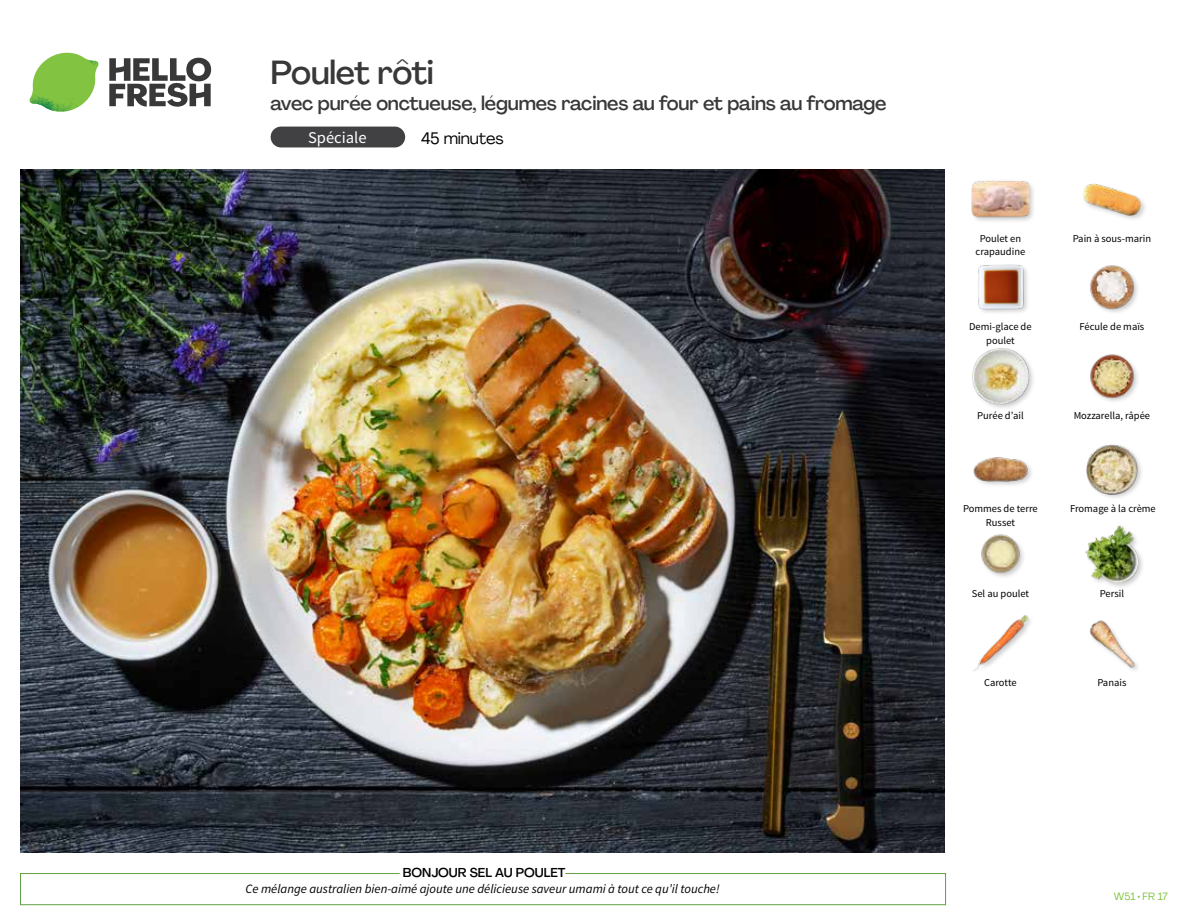
<style>
.page{position:relative;width:1188px;height:918px;background:#fff}
.page>*{position:absolute;margin:0;border:0;box-sizing:border-box;transform-origin:0 0}
.t1{font:500 33px "Agrandir";letter-spacing:-.015em;color:#383839}
.t2{font:500 19.5px "Agrandir";letter-spacing:-.01em;color:#383839}
.t3{font:16.5px "Agrandir";letter-spacing:-.01em;color:#000}
.t4{font:16.5px "Source Sans Pro";color:#fff}
.t5{font:italic 12.75px "Source Sans Pro";color:#000}
.t6{font:500 12.75px "Agrandir";color:#000}
.t7{font:10.5px/13.5px "Source Sans Pro";color:#000;text-align:center}
.t8{font:10.5px "Agrandir";color:#82c341}
</style>
<div class="page">
<div style="left:271px;top:127px;width:134px;height:20px;background:#414042;border-radius:10px"></div>
<svg style="left:109px;top:57px;width:102px;height:50px"></svg>
<svg style="left:34px;top:53px;width:62px;height:40px"></svg>
<img style="left:67px;top:53px;width:32px;height:26px">
<img style="left:33px;top:75px;width:59px;height:11px">
<img style="left:29px;top:79px;width:61px;height:33px">
<img style="left:65px;top:86px;width:27px;height:25px">
<div style="left:20px;top:873px;width:926px;height:32px;border:1px solid #609f43"></div>
<div style="left:400px;top:865px;width:165px;height:15px;background:#fff"></div>
<img style="left:21px;top:170px;width:924px;height:682px">
<img style="left:1089px;top:620px;width:49px;height:50px">
<img style="left:973px;top:615px;width:56px;height:56px">
<div style="left:1084px;top:525px;width:61px;height:64px;background:#000;opacity:.2"></div>
<img style="left:1084px;top:525px;width:57px;height:58px">
<img style="left:981px;top:534px;width:43px;height:43px">
<div style="left:1085px;top:443px;width:59px;height:58px;background:#000;opacity:.2"></div>
<img style="left:1087px;top:444px;width:50px;height:50px">
<div style="left:973px;top:456px;width:61px;height:32px;background:#000;opacity:.2"></div>
<img style="left:973px;top:456px;width:56px;height:28px">
<img style="left:1090px;top:354px;width:48px;height:48px">
<div style="left:971px;top:347px;width:64px;height:64px;background:#000;opacity:.2"></div>
<img style="left:972px;top:347px;width:57px;height:58px">
<img style="left:1090px;top:265px;width:48px;height:48px">
<img style="left:978px;top:264px;width:50px;height:49px">
<div style="left:1082px;top:183px;width:65px;height:39px;background:#000;opacity:.2"></div>
<img style="left:1083px;top:183px;width:58px;height:39px">
<div style="left:971px;top:179px;width:65px;height:45px;background:#000;opacity:.2"></div>
<img style="left:972px;top:179px;width:57px;height:45px">
<h1 class="t1" style="left:271px;top:52px;width:165px">Poulet rôti</h1>
<h2 class="t2" style="left:271px;top:91px;width:618px">avec purée onctueuse, légumes racines au four et pains au fromage</h2>
<h3 class="t4" style="left:308px;top:128px;width:60px">Spéciale</h3>
<h3 class="t3" style="left:421px;top:128px;width:84px">45 minutes</h3>
<p class="t6" style="left:403px;top:864px;width:164px">BONJOUR SEL AU POULET</p>
<p class="t5" style="left:245px;top:881px;width:476px">Ce mélange australien bien-aimé ajoute une délicieuse saveur umami à tout ce qu’il touche!</p>
<p class="t7" style="left:976px;top:232px;width:51px">Poulet en crapaudine</p>
<p class="t7" style="left:1073px;top:232px;width:80px">Pain à sous-marin</p>
<p class="t7" style="left:969px;top:320px;width:64px">Demi-glace de</p>
<p class="t7" style="left:1079px;top:320px;width:66px">Fécule de maïs</p>
<p class="t7" style="left:986px;top:334px;width:30px">poulet</p>
<p class="t7" style="left:977px;top:409px;width:48px">Purée d’ail</p>
<p class="t7" style="left:1074px;top:409px;width:78px">Mozzarella, râpée</p>
<p class="t7" style="left:963px;top:502px;width:76px">Pommes de terre</p>
<p class="t7" style="left:1070px;top:502px;width:87px">Fromage à la crème</p>
<p class="t7" style="left:986px;top:516px;width:31px">Russet</p>
<p class="t7" style="left:972px;top:587px;width:59px">Sel au poulet</p>
<p class="t7" style="left:1100px;top:587px;width:26px">Persil</p>
<p class="t7" style="left:984px;top:675px;width:34px">Carotte</p>
<p class="t7" style="left:1097px;top:675px;width:31px">Panais</p>
<p class="t8" style="left:1114px;top:890px;width:55px">W51 • FR 17</p>
</div>
